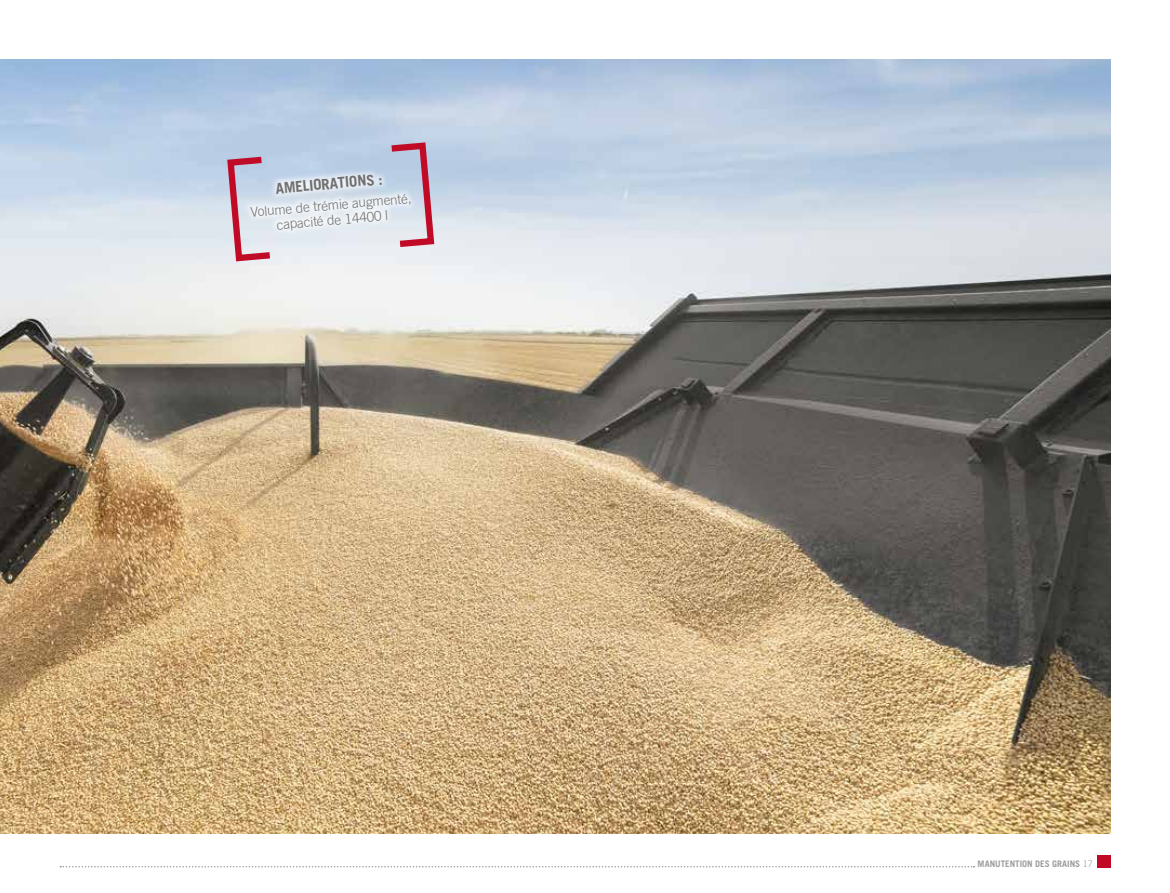
<style>
.page{position:relative;width:1170px;height:893px;background:#fff}
.page>*{position:absolute;margin:0;border:0;box-sizing:border-box;transform-origin:0 0}
.t1{font:700 15px "Trade Gothic LT Std";color:#706f6f}
.t2{font:300 13.5px/15px "Trade Gothic LT Std";color:#706f6f;text-align:center}
.t3{font:700 9px "Trade Gothic LT Std";color:#9d9d9c}
.s1{font-weight:300}
</style>
<div class="page">
<div style="left:1096px;top:855px;width:14px;height:12px;background:#c10a25"></div>
<img style="left:0;top:60px;width:1110px;height:773px">
<svg style="left:224px;top:139px;width:213px;height:126px;background:#d4d1de"></svg>
<svg style="left:60px;top:866px;width:914px;height:1px"></svg>
<p class="t1" style="left:275px;top:179px;width:109px;rotate:-5deg">AMELIORATIONS :</p>
<p class="t2" style="left:250px;top:204px;width:163px;rotate:-5deg">Volume de trémie augmenté, capacité de 14400 l</p>
<p class="t3" style="left:977px;top:859px;width:117px">MANUTENTION DES GRAINS <span class="s1">17</span></p>
</div>
